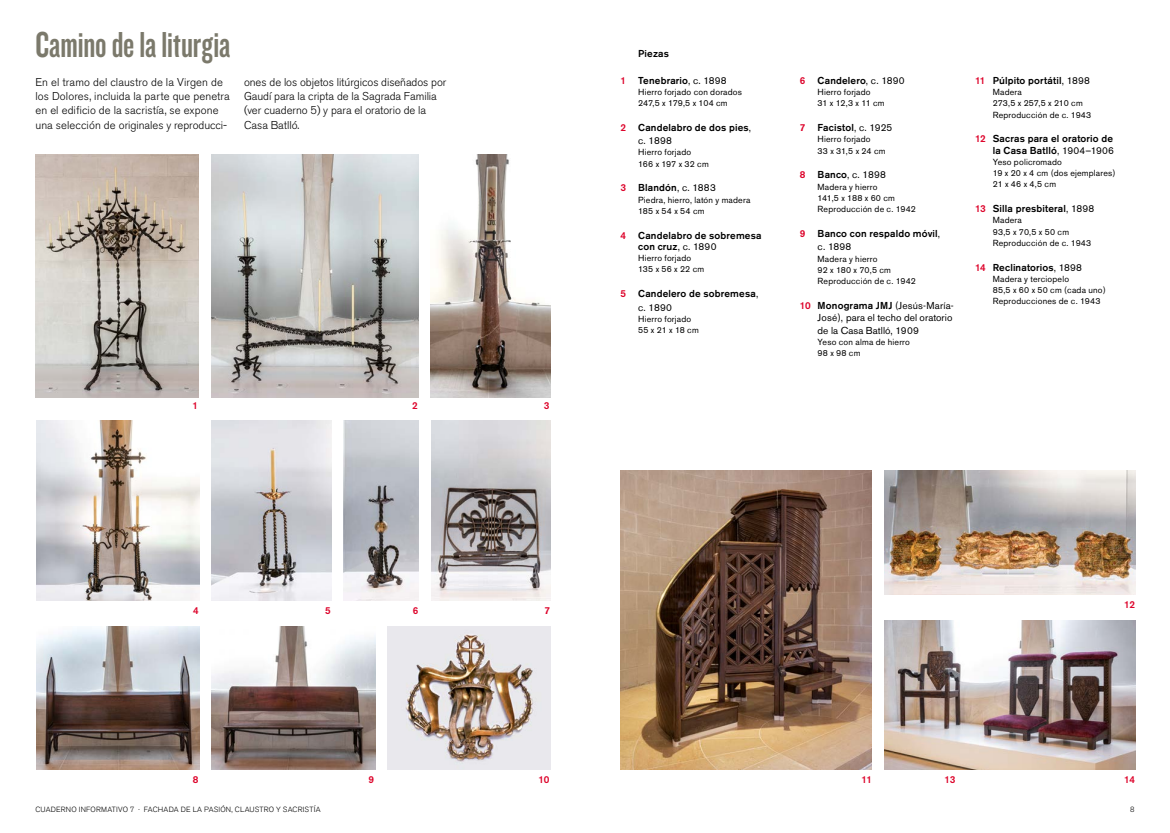
<style>
.page{position:relative;width:1170px;height:833px;background:#fff}
.page>*{position:absolute;margin:0;border:0;box-sizing:border-box;transform-origin:0 0}
.TXT_TIT_GRIS{font:37.5px "Knockout HTF48 Featherweight";color:#7b796b}
.TXT_TXT{font:300 11.25px/14.4px "Akzidenz Grotesk BE";color:#000}
.simbologia_llista{font:500 10px/13.5px "Akzidenz Grotesk BE";letter-spacing:.015em;color:#000}
.simbologia_llista-2{font:10px/12.5px "Akzidenz Grotesk BE";letter-spacing:.01em;color:#000}
.simbologia_llista-3{font:500 10px "Akzidenz Grotesk BE";letter-spacing:-.035em;color:#dd042b}
.simbologia_llista_7{font:8.75px "Akzidenz Grotesk BE";letter-spacing:.02em;color:#000}
.simbologia_llista_7-2{font:8.75px "Akzidenz Grotesk BE";letter-spacing:-.015em;color:#000}
.simbologia_llista_7-3{font:8.75px "Akzidenz Grotesk BE";letter-spacing:-.01em;color:#000}
.simbologia_llista_7-4{font:8.75px "Akzidenz Grotesk BE";letter-spacing:-.005em;color:#000}
.simbologia_llista_7-5{font:8.75px "Akzidenz Grotesk BE";color:#000}
.NAV{font:300 7.5px "Akzidenz Grotesk BE";letter-spacing:.025em;color:#000}
.s1{color:#dd042b}
.s2{font-weight:400}
.s3{font-weight:500;color:#dd042b}
.s4{font-weight:500}
</style>
<div class="page">
<img style="left:35px;top:154px;width:164px;height:243px">
<img style="left:431px;top:154px;width:119px;height:243px">
<img style="left:211px;top:154px;width:207px;height:243px">
<img style="left:36px;top:421px;width:163px;height:180px">
<img style="left:36px;top:626px;width:163px;height:143px">
<img style="left:212px;top:421px;width:119px;height:180px">
<img style="left:343px;top:421px;width:76px;height:180px">
<img style="left:431px;top:421px;width:119px;height:180px">
<img style="left:387px;top:626px;width:163px;height:143px">
<img style="left:212px;top:626px;width:163px;height:143px">
<img style="left:884px;top:620px;width:251px;height:149px">
<img style="left:620px;top:471px;width:251px;height:298px">
<img style="left:884px;top:471px;width:251px;height:123px">
<p class="TXT_TIT_GRIS" style="left:35px;top:26px;width:197px">Camino de la liturgia</p>
<p class="TXT_TXT" style="left:35px;top:75px;width:196px">En el tramo del claustro de la Virgen de los Dolores, incluida la parte que penetra en el edificio de la sacristía, se expone una selección de originales y reproducci-</p>
<p class="TXT_TXT" style="left:244px;top:75px;width:204px">ones de los objetos litúrgicos diseñados por Gaudí para la cripta de la Sagrada Familia (ver cuaderno 5) y para el oratorio de la Casa Batlló.</p>
<p class="simbologia_llista-3" style="left:192px;top:399px;width:7px">1</p>
<p class="simbologia_llista-3" style="left:412px;top:399px;width:7px">2</p>
<p class="simbologia_llista-3" style="left:544px;top:399px;width:7px">3</p>
<p class="simbologia_llista" style="left:638px;top:46px;width:32px">Piezas</p>
<p class="simbologia_llista" style="left:620px;top:73px;width:108px"><span class="s1">1</span> Tenebrario<span class="s2">, c. 1898</span></p>
<p class="simbologia_llista_7" style="left:638px;top:87px;width:105px">Hierro forjado con dorados</p>
<p class="simbologia_llista_7-2" style="left:638px;top:98px;width:91px">247,5 x 179,5 x 104 cm</p>
<p class="simbologia_llista" style="left:638px;top:120px;width:114px;text-indent:-18px"><span class="s1">2</span> Candelabro de dos pies<span class="s2">, c. 1898</span></p>
<p class="simbologia_llista_7" style="left:638px;top:147px;width:55px">Hierro forjado</p>
<p class="simbologia_llista_7-5" style="left:638px;top:158px;width:72px">166 x 197 x 32 cm</p>
<p class="simbologia_llista" style="left:620px;top:181px;width:97px"><span class="s1">3</span> Blandón<span class="s2">, c. 1883</span></p>
<p class="simbologia_llista_7" style="left:638px;top:194px;width:114px">Piedra, hierro, latón y madera</p>
<p class="simbologia_llista_7" style="left:638px;top:206px;width:68px">185 x 54 x 54 cm</p>
<p class="simbologia_llista" style="left:638px;top:229px;width:125px;line-height:11.2px;text-indent:-18px"><span class="s1">4</span> Candelabro de sobremesa con cruz<span class="s2">, c. 1890</span></p>
<p class="simbologia_llista_7" style="left:638px;top:253px;width:55px">Hierro forjado</p>
<p class="simbologia_llista_7" style="left:638px;top:264px;width:68px">135 x 56 x 22 cm</p>
<p class="simbologia_llista" style="left:638px;top:287px;width:122px;text-indent:-18px"><span class="s1">5</span> Candelero de sobremesa<span class="s2">, c. 1890</span></p>
<p class="simbologia_llista_7" style="left:638px;top:313px;width:55px">Hierro forjado</p>
<p class="simbologia_llista_7" style="left:638px;top:325px;width:62px">55 x 21 x 18 cm</p>
<p class="simbologia_llista" style="left:799px;top:74px;width:106px"><span class="s1">6</span> Candelero<span class="s2">, c. 1890</span></p>
<p class="simbologia_llista_7" style="left:817px;top:87px;width:55px">Hierro forjado</p>
<p class="simbologia_llista_7" style="left:817px;top:98px;width:69px">31 x 12,3 x 11 cm</p>
<p class="simbologia_llista" style="left:799px;top:121px;width:94px"><span class="s1">7</span> Facistol<span class="s2">, c. 1925</span></p>
<p class="simbologia_llista_7" style="left:817px;top:134px;width:55px">Hierro forjado</p>
<p class="simbologia_llista_7" style="left:817px;top:145px;width:69px">33 x 31,5 x 24 cm</p>
<p class="simbologia_llista-2" style="left:799px;top:169px;width:87px"><span class="s3">8</span> <span class="s4">Banco</span>, c. 1898</p>
<p class="simbologia_llista_7" style="left:817px;top:181px;width:61px">Madera y hierro</p>
<p class="simbologia_llista_7-4" style="left:817px;top:193px;width:79px">141,5 x 188 x 60 cm</p>
<p class="simbologia_llista_7" style="left:817px;top:204px;width:100px">Reproducción de c. 1942</p>
<p class="simbologia_llista" style="left:817px;top:226px;width:124px;text-indent:-18px"><span class="s1">9</span> Banco con respaldo móvil<span class="s2">, c. 1898</span></p>
<p class="simbologia_llista_7" style="left:817px;top:253px;width:61px">Madera y hierro</p>
<p class="simbologia_llista_7" style="left:817px;top:264px;width:75px">92 x 180 x 70,5 cm</p>
<p class="simbologia_llista_7" style="left:817px;top:276px;width:100px">Reproducción de c. 1942</p>
<p class="simbologia_llista-2" style="left:817px;top:299px;width:138px;text-indent:-18px"><span class="s3">10</span> <span class="s4">Monograma JMJ</span> (Jesús-María-<br>José), para el techo del oratorio de la Casa Batlló, 1909</p>
<p class="simbologia_llista_7" style="left:817px;top:337px;width:94px">Yeso con alma de hierro</p>
<p class="simbologia_llista_7" style="left:817px;top:348px;width:44px">98 x 98 cm</p>
<p class="simbologia_llista" style="left:974px;top:74px;width:117px"><span class="s1">11</span> Púlpito portátil<span class="s2">, 1898</span></p>
<p class="simbologia_llista_7" style="left:992px;top:87px;width:31px">Madera</p>
<p class="simbologia_llista_7-3" style="left:992px;top:98px;width:91px">273,5 x 257,5 x 210 cm</p>
<p class="simbologia_llista_7" style="left:992px;top:109px;width:100px">Reproducción de c. 1943</p>
<p class="simbologia_llista" style="left:974px;top:133px;width:140px;line-height:11.2px;text-align:right"><span class="s1">12</span> Sacras para el oratorio de la Casa Batlló<span class="s2">, 1904–1906</span></p>
<p class="simbologia_llista_7" style="left:992px;top:157px;width:71px">Yeso policromado</p>
<p class="simbologia_llista_7" style="left:992px;top:168px;width:124px">19 x 20 x 4 cm (dos ejemplares)</p>
<p class="simbologia_llista_7" style="left:992px;top:179px;width:65px">21 x 46 x 4,5 cm</p>
<p class="simbologia_llista" style="left:974px;top:202px;width:121px"><span class="s1">13</span> Silla presbiteral<span class="s2">, 1898</span></p>
<p class="simbologia_llista_7" style="left:992px;top:215px;width:31px">Madera</p>
<p class="simbologia_llista_7" style="left:992px;top:226px;width:78px">93,5 x 70,5 x 50 cm</p>
<p class="simbologia_llista_7" style="left:992px;top:238px;width:100px">Reproducción de c. 1943</p>
<p class="simbologia_llista" style="left:974px;top:260px;width:109px"><span class="s1">14</span> Reclinatorios<span class="s2">, 1898</span></p>
<p class="simbologia_llista_7" style="left:992px;top:273px;width:78px">Madera y terciopelo</p>
<p class="simbologia_llista_7" style="left:992px;top:285px;width:115px">85,5 x 60 x 50 cm (cada uno)</p>
<p class="simbologia_llista_7" style="left:992px;top:296px;width:109px">Reproducciones de c. 1943</p>
<p class="simbologia_llista-3" style="left:193px;top:604px;width:7px">4</p>
<p class="simbologia_llista-3" style="left:325px;top:604px;width:7px">5</p>
<p class="simbologia_llista-3" style="left:413px;top:604px;width:7px">6</p>
<p class="simbologia_llista-3" style="left:544px;top:604px;width:7px">7</p>
<p class="simbologia_llista-3" style="left:193px;top:773px;width:7px">8</p>
<p class="simbologia_llista-3" style="left:368px;top:773px;width:7px">9</p>
<p class="simbologia_llista-3" style="left:538px;top:773px;width:12px">10</p>
<p class="simbologia_llista-3" style="left:1124px;top:598px;width:12px">12</p>
<p class="simbologia_llista-3" style="left:861px;top:773px;width:12px">11</p>
<p class="simbologia_llista-3" style="left:944px;top:773px;width:12px">13</p>
<p class="simbologia_llista-3" style="left:1124px;top:773px;width:12px">14</p>
<p class="NAV" style="left:35px;top:805px;width:287px">CUADERNO INFORMATIVO 7 · FACHADA DE LA PASIÓN, CLAUSTRO Y SACRISTÍA</p>
<p class="NAV" style="left:1129px;top:805px;width:6px">8</p>
</div>
